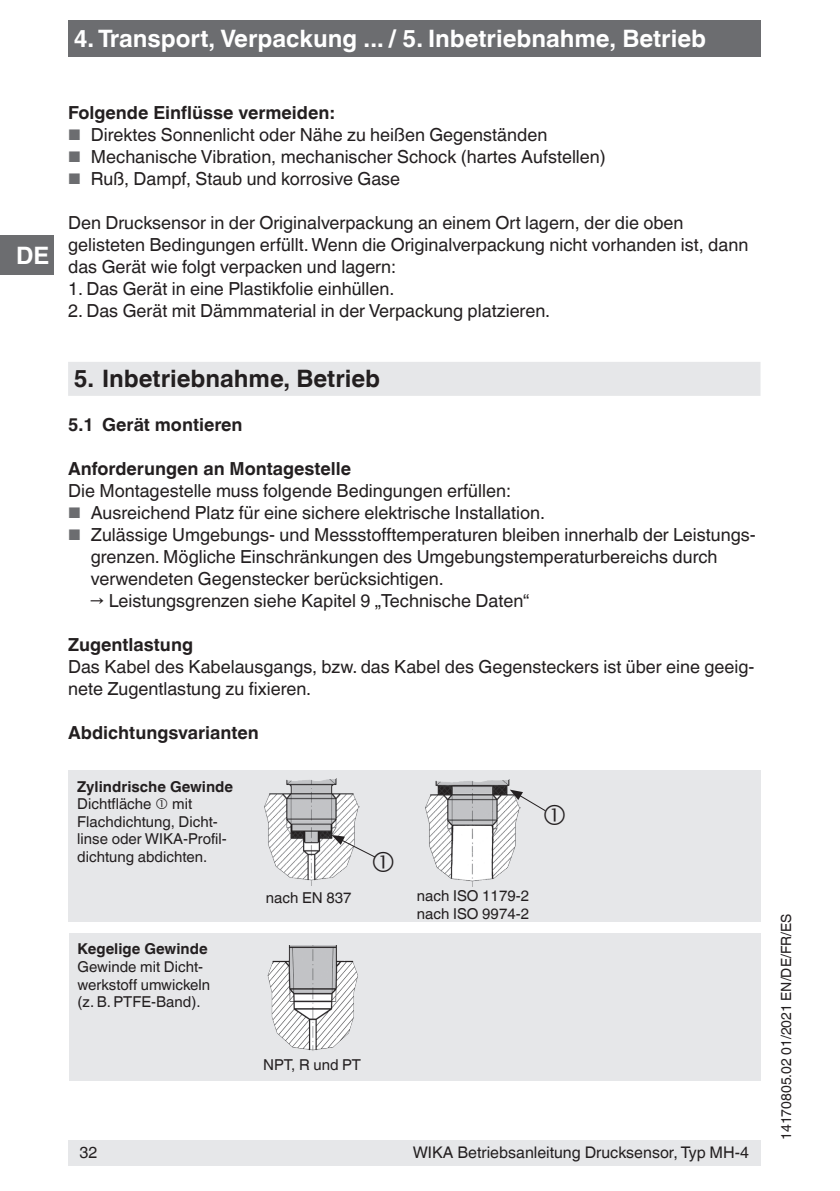
<style>
.page{position:relative;width:840px;height:1191px;background:#fff}
.page>*{position:absolute;margin:0;border:0;box-sizing:border-box;transform-origin:0 0}
.t1{font:700 24px "Helvetica World";color:#fff}
.t2{font:700 24px "Helvetica World";color:#231f20}
.t3{font:18px/22px "Helvetica World";color:#231f20}
.t4{font:700 18px "Helvetica World";color:#231f20}
.t5{font:16px "Helvetica World";color:#231f20}
.t6{font:15px/17.6px "Helvetica World";color:#231f20}
.t7{font:700 15px "Helvetica World";color:#231f20}
.t8{font:14px "Helvetica World";color:#231f20}
.s1{font-size:15.4px;color:#6c6d70}
</style>
<div class="page">
<div style="left:68px;top:1140px;width:692px;height:25px;background:#e6e7e9"></div>
<div style="left:0;top:236px;width:54px;height:39px;background:#6c6d70"></div>
<div style="left:68px;top:20px;width:692px;height:37px;background:#6c6d70"></div>
<div style="left:68px;top:362px;width:692px;height:34px;background:#e6e7e9"></div>
<div style="left:68px;top:770px;width:692px;height:152px;background:#e6e7e9"></div>
<div style="left:69px;top:933px;width:691px;height:147px;background:#e6e7e9"></div>
<img style="left:264px;top:778px;width:95px;height:107px">
<img style="left:425px;top:779px;width:91px;height:107px">
<img style="left:267px;top:945px;width:91px;height:106px">
<svg style="left:331px;top:835px;width:44px;height:37px"></svg>
<svg style="left:509px;top:789px;width:37px;height:36px"></svg>
<h1 class="t1" style="left:74px;top:25px;width:633px">4. Transport, Verpackung ... / 5. Inbetriebnahme, Betrieb</h1>
<h1 class="t1" style="left:16px;top:242px;width:35px">DE</h1>
<p class="t4" style="left:68px;top:102px;width:268px">Folgende Einflüsse vermeiden:</p>
<p class="t3" style="left:68px;top:124px;width:480px"><span class="s1">■</span> Direktes Sonnenlicht oder Nähe zu heißen Gegenständen</p>
<p class="t3" style="left:68px;top:146px;width:539px"><span class="s1">■</span> Mechanische Vibration, mechanischer Schock (hartes Aufstellen)</p>
<p class="t3" style="left:68px;top:168px;width:333px"><span class="s1">■</span> Ruß, Dampf, Staub und korrosive Gase</p>
<p class="t3" style="left:68px;top:212px;width:681px">Den Drucksensor in der Originalverpackung an einem Ort lagern, der die oben gelisteten Bedingungen erfüllt. Wenn die Originalverpackung nicht vorhanden ist, dann das Gerät wie folgt verpacken und lagern:</p>
<p class="t3" style="left:68px;top:278px;width:327px">1. Das Gerät in eine Plastikfolie einhüllen.</p>
<p class="t3" style="left:68px;top:300px;width:483px">2. Das Gerät mit Dämmmaterial in der Verpackung platzieren.</p>
<h1 class="t2" style="left:74px;top:365px;width:308px">5. Inbetriebnahme, Betrieb</h1>
<p class="t4" style="left:68px;top:414px;width:176px">5.1 Gerät montieren</p>
<p class="t4" style="left:68px;top:458px;width:284px">Anforderungen an Montagestelle</p>
<p class="t3" style="left:68px;top:480px;width:444px">Die Montagestelle muss folgende Bedingungen erfüllen:</p>
<p class="t3" style="left:68px;top:502px;width:478px"><span class="s1">■</span> Ausreichend Platz für eine sichere elektrische Installation.</p>
<p class="t3" style="left:91px;top:524px;width:666px;text-indent:-23px"><span class="s1">■</span> Zulässige Umgebungs- und Messstofftemperaturen bleiben innerhalb der Leistungs&shy;grenzen. Mögliche Einschränkungen des Umgebungstemperaturbereichs durch verwendeten Gegenstecker berücksichtigen.</p>
<p class="t3" style="left:91px;top:590px;width:439px">→ Leistungsgrenzen siehe Kapitel 9 „Technische Daten“</p>
<p class="t4" style="left:68px;top:634px;width:126px">Zugentlastung</p>
<p class="t3" style="left:68px;top:656px;width:687px">Das Kabel des Kabelausgangs, bzw. das Kabel des Gegensteckers ist über eine geeig&shy;nete Zugentlastung zu fixieren.</p>
<p class="t4" style="left:68px;top:722px;width:192px">Abdichtungsvarianten</p>
<p class="t7" style="left:77px;top:777px;width:157px">Zylindrische Gewinde</p>
<p class="t6" style="left:77px;top:795px;width:76px">Dichtfläche</p>
<p class="t6" style="left:77px;top:795px;width:151px;text-indent:95px">mit<br>Flachdichtung, Dicht&shy;linse oder WIKA-Profil&shy;dichtung abdichten.</p>
<p class="t7" style="left:78px;top:940px;width:131px">Kegelige Gewinde</p>
<p class="t6" style="left:78px;top:958px;width:134px">Gewinde mit Dicht&shy;werkstoff umwickeln (z. B. PTFE-Band).</p>
<p class="t6" style="left:266px;top:889px;width:87px">nach EN 837</p>
<p class="t6" style="left:416px;top:887px;width:113px">nach ISO 1179-2 nach ISO 9974-2</p>
<p class="t6" style="left:263px;top:1056px;width:99px">NPT, R und PT</p>
<p class="t5" style="left:79px;top:1143px;width:19px">32</p>
<p class="t5" style="left:412px;top:1143px;width:338px">WIKA Betriebsanleitung Drucksensor, Typ MH-4</p>
<p class="t8" style="left:777px;top:1140px;width:228px;rotate:-90deg">14170805.02 01/2021 EN/DE/FR/ES</p>
</div>
